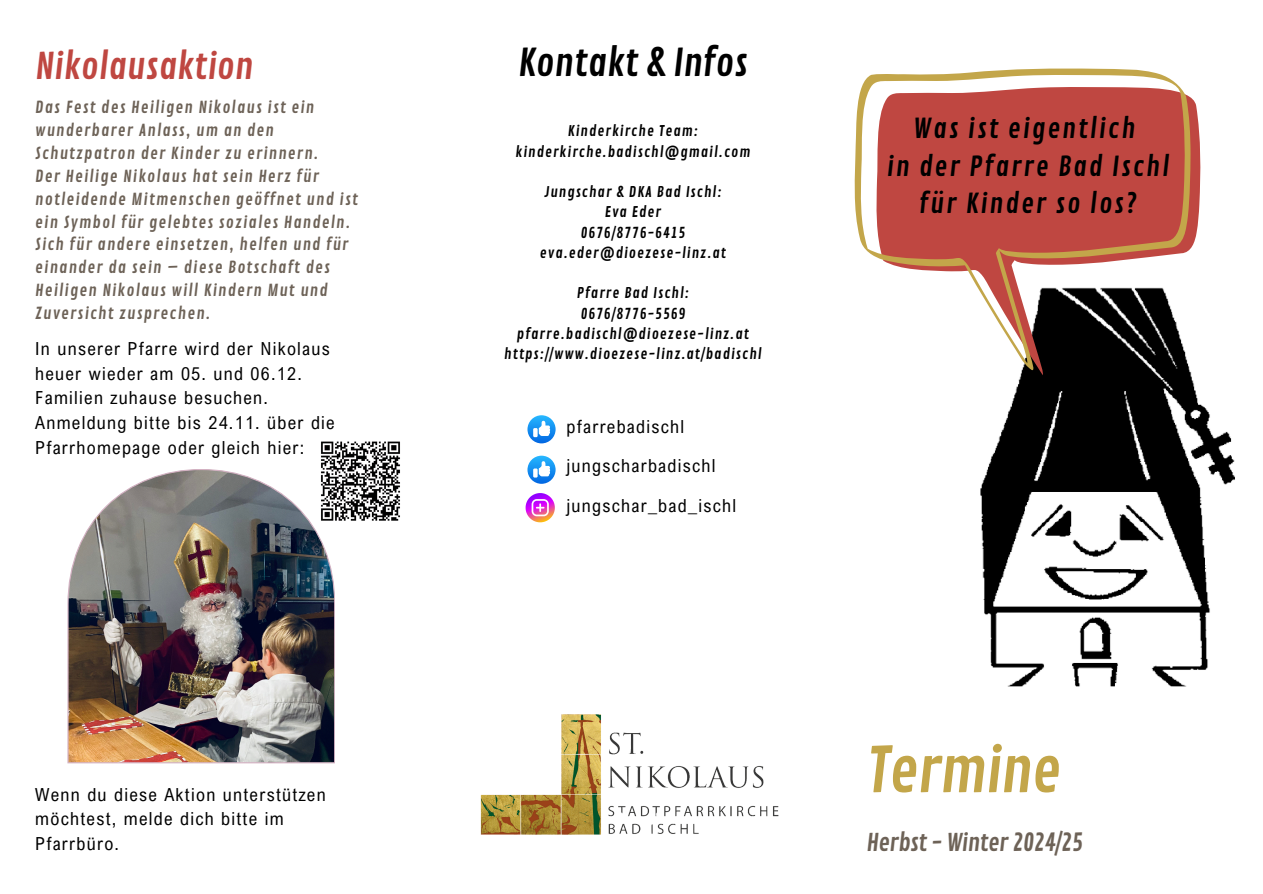
<style>
.page{position:relative;width:1263px;height:894px;background:#fff}
.page>*{position:absolute;margin:0;border:0;box-sizing:border-box;transform-origin:0 0}
.t1{font:61.2px "Contrail One";letter-spacing:-.02em;color:#c3a64a}
.t2{font:37.5px "Contrail One";color:#000}
.t3{font:35.85px "Contrail One";color:#bf4741}
.t4{font:26.85px/37.7px "Contrail One";letter-spacing:.07em;color:#000;text-align:center}
.t5{font:23.85px "Contrail One";letter-spacing:-.02em;color:#6d6257}
.t6{font:18px/24.8px "Arial Nova Cond";letter-spacing:.07em;color:#000}
.t7{font:16.2px/23px "Contrail One";letter-spacing:.07em;color:#6d6257}
.t8{font:14.4px "Contrail One";letter-spacing:.07em;color:#000}
</style>
<div class="page">
<img style="left:980px;top:375px;width:255px;height:312px">
<svg style="left:526px;top:493px;width:29px;height:29px"></svg>
<svg style="left:527px;top:415px;width:29px;height:28px"></svg>
<div style="left:533px;top:428px;width:5px;height:9px;background:#fff"></div>
<svg style="left:539px;top:420px;width:11px;height:16px"></svg>
<svg style="left:527px;top:455px;width:29px;height:28px"></svg>
<div style="left:533px;top:468px;width:5px;height:9px;background:#fff"></div>
<svg style="left:539px;top:461px;width:11px;height:15px"></svg>
<img style="left:480px;top:714px;width:299px;height:121px">
<img style="left:67px;top:469px;width:268px;height:294px">
<img style="left:319px;top:441px;width:81px;height:81px">
<svg style="left:1020px;top:97px;width:181px;height:278px"></svg>
<svg style="left:854px;top:68px;width:336px;height:302px;fill:#bf4741"></svg>
<p class="t3" style="left:35px;top:45px;width:220px">Nikolausaktion</p>
<p class="t7" style="left:35px;top:96px;width:324px">Das Fest des Heiligen Nikolaus ist ein wunderbarer Anlass, um an den Schutzpatron der Kinder zu erinnern.<br>Der Heilige Nikolaus hat sein Herz für notleidende Mitmenschen geöffnet und ist ein Symbol für gelebtes soziales Handeln.<br>Sich für andere einsetzen, helfen und für einander da sein – diese Botschaft des Heiligen Nikolaus will Kindern Mut und Zuversicht zusprechen.</p>
<p class="t6" style="left:35px;top:335px;width:301px">In unserer Pfarre wird der Nikolaus heuer wieder am 05. und 06.12.<br>Familien zuhause besuchen.<br>Anmeldung bitte bis 24.11. über die<br>Pfarrhomepage oder gleich hier:</p>
<p class="t6" style="left:35px;top:781px;width:292px">Wenn du diese Aktion unterstützen möchtest, melde dich bitte im<br>Pfarrbüro.</p>
<h2 class="t2" style="left:518px;top:40px;width:231px">Kontakt &amp; Infos</h2>
<h6 class="t8" style="left:568px;top:123px;width:132px">Kinderkirche Team:</h6>
<h5 class="t8" style="left:515px;top:143px;width:236px">kinderkirche.badischl@gmail.com</h5>
<h5 class="t8" style="left:544px;top:183px;width:179px">Jungschar &amp; DKA Bad Ischl:</h5>
<p class="t8" style="left:605px;top:204px;width:58px">Eva Eder</p>
<p class="t8" style="left:581px;top:224px;width:106px">0676/8776-6415</p>
<h2 class="t8" style="left:540px;top:244px;width:188px">eva.eder@dioezese-linz.at</h2>
<p class="t8" style="left:577px;top:285px;width:114px">Pfarre Bad Ischl:</p>
<p class="t8" style="left:581px;top:305px;width:106px">0676/8776-5569</p>
<p class="t8" style="left:517px;top:325px;width:233px">pfarre.badischl@dioezese-linz.at</p>
<p class="t8" style="left:504px;top:345px;width:259px">https://www.dioezese-linz.at/badischl</p>
<p class="t6" style="left:566px;top:406px;width:171px;line-height:39.3px">pfarrebadischl jungscharbadischl jungschar_bad_ischl</p>
<p class="t4" style="left:887px;top:111px;width:284px">Was ist eigentlich<br>in der Pfarre Bad Ischl für Kinder so los?</p>
<p class="t1" style="left:866px;top:734px;width:196px">Termine</p>
<h5 class="t5" style="left:866px;top:828px;width:218px">Herbst - Winter 2024/25</h5>
</div>
